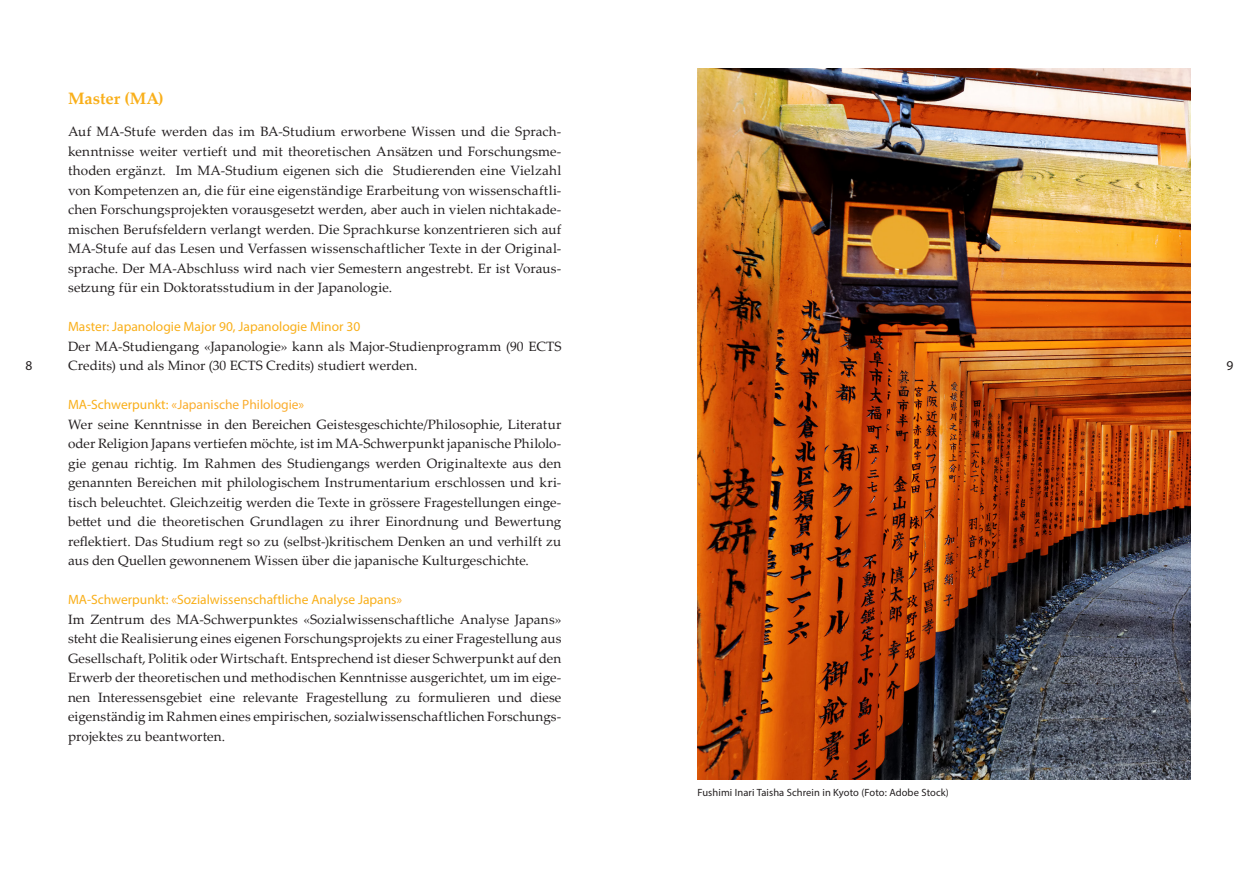
<style>
.page{position:relative;width:1259px;height:893px;background:#fff}
.page>*{position:absolute;margin:0;border:0;box-sizing:border-box;transform-origin:0 0}
.Zwischentitel_1{font:700 16.5px "Palatino Linotype";color:#f9af1a}
.Lauftext_Einzug{font:13.5px/19.5px "Palatino Linotype";letter-spacing:.005em;color:#231f20;text-align:justify}
.Zwischentitel_2{font:13.5px "Myriad Pro";color:#f9af1a}
.Lauftext_Einzug-2{font:13.5px "Myriad Pro";color:#fbad2e}
.t1{font:13.5px "Myriad Pro";color:#231f20}
.Legende_Impressum{font:10.5px "Myriad Pro";letter-spacing:.01em;color:#231f20}
.s1{color:#f9af1a}
.s2{color:#fbad2e}
</style>
<div class="page">
<img style="left:697px;top:68px;width:494px;height:711px">
<p class="Zwischentitel_1" style="left:68px;top:87px;width:97px">Master (MA)</p>
<p class="Lauftext_Einzug" style="left:68px;top:121px;width:495px">Auf MA-Stufe werden das im BA-Studium erworbene Wissen und die Sprach&shy;kenntnisse weiter vertieft und mit theoretischen Ansätzen und Forschungsme&shy;thoden ergänzt. Im MA-Studium eigenen sich die Studierenden eine Vielzahl von Kompetenzen an, die für eine eigenständige Erarbeitung von wissenschaftli&shy;chen Forschungsprojekten vorausgesetzt werden, aber auch in vielen nichtakade&shy;mischen Berufsfeldern verlangt werden. Die Sprachkurse konzentrieren sich auf MA-Stufe auf das Lesen und Verfassen wissenschaftlicher Texte in der Original&shy;sprache. Der MA-Abschluss wird nach vier Semestern angestrebt. Er ist Voraus&shy;setzung für ein Doktoratsstudium in der Japanologie.</p>
<p class="Zwischentitel_2" style="left:68px;top:318px;width:294px">Master: Japanologie Major 90, Japanologie Minor 30</p>
<p class="Lauftext_Einzug" style="left:68px;top:336px;width:495px">Der MA-Studiengang «Japanologie» kann als Major-Studienprogramm (90 ECTS<br>Credits) und als Minor (30 ECTS Credits) studiert werden.</p>
<p class="Lauftext_Einzug-2" style="left:68px;top:396px;width:238px"><span class="s1">MA-Schwerpunkt:</span> «Japanische Philologie»</p>
<p class="Lauftext_Einzug" style="left:68px;top:414px;width:495px">Wer seine Kenntnisse in den Bereichen Geistesgeschichte/Philosophie, Literatur oder Religion Japans vertiefen möchte, ist im MA-Schwerpunkt japanische Philolo&shy;gie genau richtig. Im Rahmen des Studiengangs werden Originaltexte aus den genannten Bereichen mit philologischem Instrumentarium erschlossen und kri&shy;tisch beleuchtet. Gleichzeitig werden die Texte in grössere Fragestellungen einge&shy;bettet und die theoretischen Grundlagen zu ihrer Einordnung und Bewertung reflektiert. Das Studium regt so zu (selbst-)kritischem Denken an und verhilft zu aus den Quellen gewonnenem Wissen über die japanische Kulturgeschichte.</p>
<p class="Zwischentitel_2" style="left:68px;top:591px;width:336px">MA-Schwerpunkt: <span class="s2">«</span>Sozialwissenschaftliche Analyse Japans<span class="s2">»</span></p>
<p class="Lauftext_Einzug" style="left:68px;top:609px;width:495px">Im Zentrum des MA-Schwerpunktes «Sozialwissenschaftliche Analyse Japans» steht die Realisierung eines eigenen Forschungsprojekts zu einer Fragestellung aus Gesellschaft, Politik oder Wirtschaft. Entsprechend ist dieser Schwerpunkt auf den Erwerb der theoretischen und methodischen Kenntnisse ausgerichtet, um im eige&shy;nen Interessensgebiet eine relevante Fragestellung zu formulieren und diese eigenständig im Rahmen eines empirischen, sozialwissenschaftlichen Forschungs&shy;projektes zu beantworten.</p>
<p class="t1" style="left:26px;top:357px;width:8px">8</p>
<p class="t1" style="left:1226px;top:357px;width:8px">9</p>
<p class="Legende_Impressum" style="left:697px;top:786px;width:253px">Fushimi Inari Taisha Schrein in Kyoto (Foto: Adobe Stock)</p>
</div>
